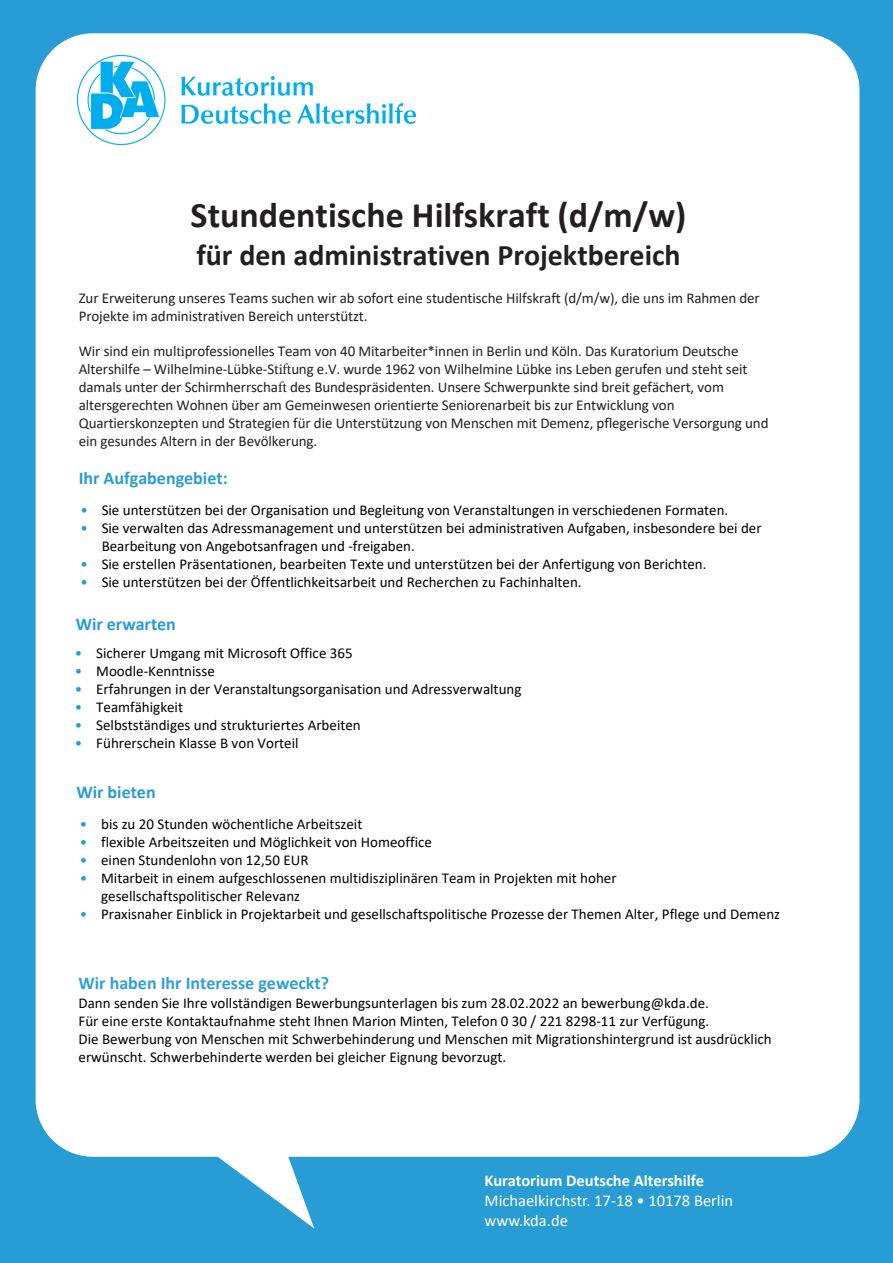
<style>
.page{position:relative;width:893px;height:1263px;background:#289cd5}
.page>*{position:absolute;margin:0;border:0;box-sizing:border-box;transform-origin:0 0}
.t1{font:700 36px "Calibri";color:#231f20}
.t2{font:700 30px "Calibri";color:#231f20}
.t3{font:700 18px "Calibri";color:#289cd5}
.t4{font:700 18px "Calibri";color:#2e9fd6}
.t5{font:16.5px/19.8px "Calibri";color:#fff}
.t6{font:700 16.5px "Calibri";color:#fff}
.t7{font:15px/18px "Calibri";color:#000001}
.t8{font:15px/17.9px "Calibri";letter-spacing:-.005em;color:#231f20}
.s1{font-style:inherit}
.s2{font-family:"Minion Pro"}
.s3{color:#289cd5}
.s4{color:#2e9dd5}
</style>
<div class="page">
<div style="left:36px;top:33px;width:823px;height:1124px;background:#fff;border-radius:57px"></div>
<img style="left:78px;top:56px;width:337px;height:88px">
<svg style="left:198px;top:1156px;width:116px;height:72px"></svg>
<h1 class="t1" style="left:191px;top:189px;width:497px">Stundentische Hilfskraft <span class="s1">(</span>d/m/w<span class="s1">)</span></h1>
<h2 class="t2" style="left:196px;top:234px;width:486px">für den administrativen Projektbereich</h2>
<p class="t8" style="left:79px;top:288px;width:683px">Zur Erweiterung unseres Teams suchen wir ab sofort eine studentische Hilfskraft (d/m/w), die uns im Rahmen der<br>Projekte im administrativen Bereich unterstützt.</p>
<p class="t8" style="left:79px;top:342px;width:691px">Wir sind ein mul<span class="s2">ti</span>professionelles Team von 40 Mitarbeiter*innen in Berlin und Köln. Das Kuratorium Deutsche Altershilfe – Wilhelmine-Lübke-S<span class="s2">tift</span>ung e.V. wurde 1962 von Wilhelmine Lübke ins Leben gerufen und steht seit damals unter der Schirmherrscha<span class="s2">ft</span> des Bundespräsidenten. Unsere Schwerpunkte sind breit gefächert, vom altersgerechten Wohnen über am Gemeinwesen orientierte Seniorenarbeit bis zur Entwicklung von Quartierskonzepten und Strategien für die Unterstützung von Menschen mit Demenz, pflegerische Versorgung und ein gesundes Altern in der Bevölkerung.</p>
<p class="t3" style="left:79px;top:465px;width:150px">Ihr Aufgabengebiet:</p>
<p class="t7" style="left:80px;top:500px;width:649px"><span class="s3">•</span> Sie unterstützen bei der Organisation und Begleitung von Veranstaltungen in verschiedenen Formaten.</p>
<p class="t7" style="left:102px;top:518px;width:661px;text-indent:-21px"><span class="s3">•</span> Sie verwalten das Adressmanagement und unterstützen bei administrativen Aufgaben, insbesondere bei der<br>Bearbeitung von Angebotsanfragen und -freigaben.</p>
<p class="t7" style="left:80px;top:554px;width:628px"><span class="s3">•</span> Sie erstellen Präsentationen, bearbeiten Texte und unterstützen bei der Anfertigung von Berichten.</p>
<p class="t7" style="left:80px;top:572px;width:503px"><span class="s3">•</span> Sie unterstützen bei der Öffentlichkeitsarbeit und Recherchen zu Fachinhalten.</p>
<p class="t3" style="left:76px;top:611px;width:102px">Wir erwarten</p>
<p class="t7" style="left:75px;top:643px;width:279px"><span class="s3">•</span> Sicherer Umgang mit Microsoft Office 365</p>
<p class="t7" style="left:75px;top:661px;width:141px"><span class="s3">•</span> Moodle-Kenntnisse</p>
<p class="t7" style="left:75px;top:679px;width:448px"><span class="s3">•</span> Erfahrungen in der Veranstaltungsorganisation und Adressverwaltung</p>
<p class="t7" style="left:75px;top:697px;width:110px"><span class="s3">•</span> Teamfähigkeit</p>
<p class="t7" style="left:75px;top:715px;width:287px"><span class="s3">•</span> Selbstständiges und strukturiertes Arbeiten</p>
<p class="t7" style="left:75px;top:733px;width:225px"><span class="s3">•</span> Führerschein Klasse B von Vorteil</p>
<p class="t3" style="left:76px;top:779px;width:81px">Wir b<span class="s4">iet</span>en</p>
<p class="t7" style="left:80px;top:815px;width:284px"><span class="s3">•</span> bis zu 20 Stunden wöchentliche Arbeitszeit</p>
<p class="t7" style="left:80px;top:833px;width:354px"><span class="s3">•</span> flexible Arbeitszeiten und Möglichkeit von Homeoffice</p>
<p class="t7" style="left:80px;top:851px;width:230px"><span class="s3">•</span> einen Stundenlohn von 12,50 EUR</p>
<p class="t7" style="left:101px;top:869px;width:517px;text-indent:-21px"><span class="s3">•</span> Mitarbeit in einem aufgeschlossenen multidisziplinären Team in Projekten mit hoher gesellschaftspolitischer Relevanz</p>
<p class="t7" style="left:80px;top:905px;width:702px"><span class="s3">•</span> Praxisnaher Einblick in Projektarbeit und gesellschaftspolitische Prozesse der Themen Alter, Pflege und Demenz</p>
<p class="t4" style="left:79px;top:970px;width:252px">Wir haben Ihr Interesse geweckt?</p>
<p class="t7" style="left:79px;top:994px;width:695px">Dann senden Sie Ihre vollständigen Bewerbungsunterlagen bis zum 28.02.2022 an bewerbung@kda.de.<br>Für eine erste Kontaktaufnahme steht Ihnen Marion Minten, Telefon 0 30 / 221 8298-11 zur Verfügung.<br>Die Bewerbung von Menschen mit Schwerbehinderung und Menschen mit Migrationshintergrund ist ausdrücklich erwünscht. Schwerbehinderte werden bei gleicher Eignung bevorzugt.</p>
<p class="t6" style="left:485px;top:1169px;width:221px">Kuratorium Deutsche Altershilfe</p>
<p class="t5" style="left:485px;top:1190px;width:250px">Michaelkirchstr. 17-18 • 10178 Berlin www.kda.de</p>
</div>
